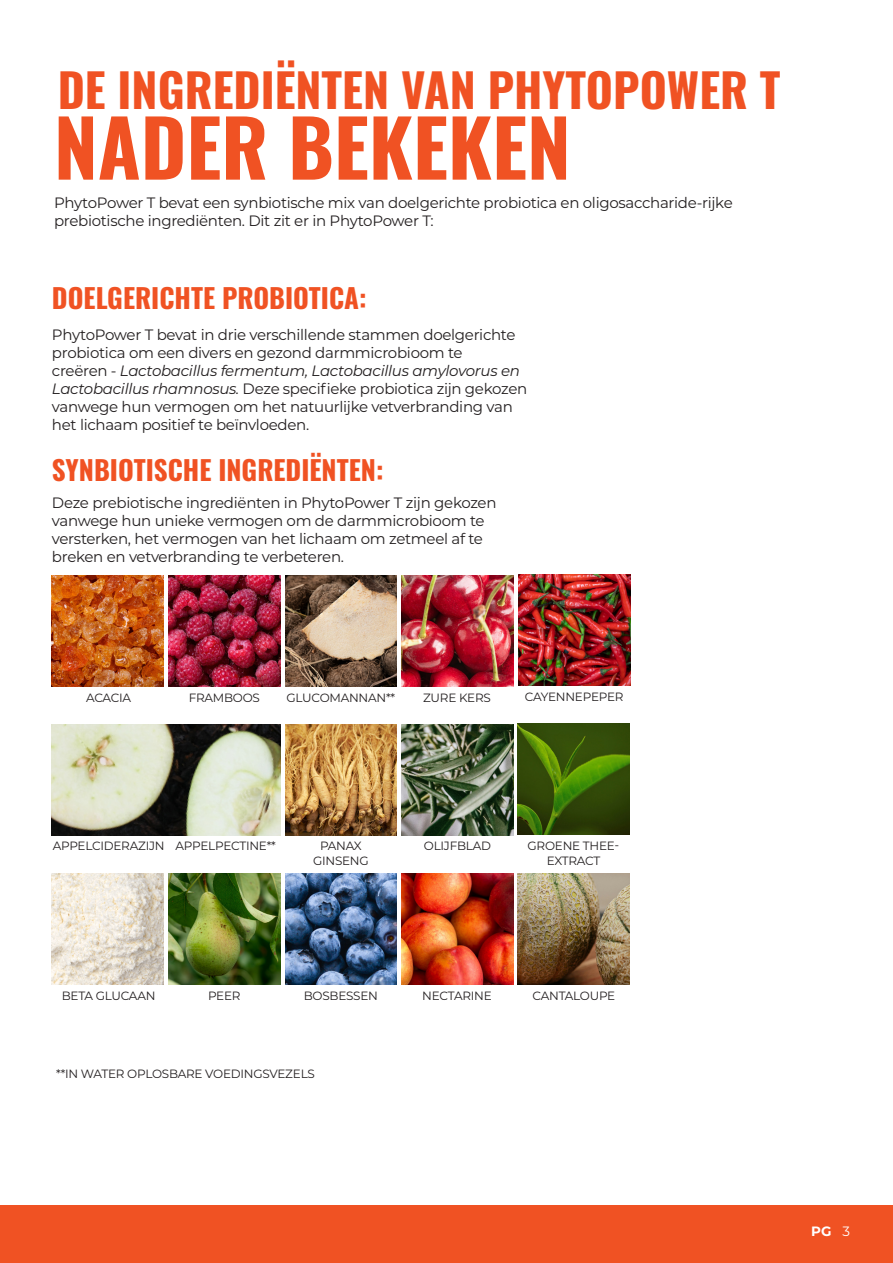
<style>
.page{position:relative;width:893px;height:1263px;background:#fff}
.page>*{position:absolute;margin:0;border:0;box-sizing:border-box;transform-origin:0 0}
.t1{font:700 78px "Oswald";color:#f05223}
.t2{font:700 46.5px "Oswald";color:#f05223}
.t3{font:700 27px "Oswald";color:#f05223}
.t4{font:15px/18px "Montserrat";letter-spacing:-.02em;color:#231f20}
.t5{font:100 13.5px "Montserrat";color:#fff}
.t6{font:12px/14.4px "Montserrat";letter-spacing:-.02em;color:#231f20;text-align:center}
.s1{font-style:italic}
.s2{font-weight:400}
</style>
<div class="page">
<div style="left:0;top:1205px;width:893px;height:58px;background:#f05223"></div>
<img style="left:52px;top:575px;width:112px;height:112px">
<img style="left:52px;top:724px;width:228px;height:112px">
<img style="left:52px;top:873px;width:112px;height:111px">
<img style="left:169px;top:575px;width:111px;height:112px">
<img style="left:169px;top:873px;width:111px;height:111px">
<img style="left:518px;top:873px;width:111px;height:111px">
<img style="left:285px;top:575px;width:112px;height:112px">
<img style="left:285px;top:724px;width:112px;height:112px">
<img style="left:285px;top:873px;width:112px;height:111px">
<img style="left:518px;top:574px;width:112px;height:112px">
<img style="left:402px;top:575px;width:111px;height:112px">
<img style="left:402px;top:724px;width:111px;height:112px">
<img style="left:402px;top:873px;width:111px;height:111px">
<img style="left:518px;top:723px;width:111px;height:112px">
<p class="t2" style="left:58px;top:49px;width:724px">DE INGREDIËNTEN VAN PHYTOPOWER T</p>
<p class="t1" style="left:54px;top:78px;width:518px">NADER BEKEKEN</p>
<p class="t4" style="left:54px;top:193px;width:680px">PhytoPower T bevat een synbiotische mix van doelgerichte probiotica en oligosaccharide-rijke prebiotische ingrediënten. Dit zit er in PhytoPower T:</p>
<p class="t3" style="left:52px;top:274px;width:316px">DOELGERICHTE PROBIOTICA:</p>
<p class="t4" style="left:52px;top:325px;width:477px">PhytoPower T bevat in drie verschillende stammen doelgerichte probiotica om een divers en gezond darmmicrobioom te<br>creëren - <span class="s1">Lactobacillus fermentum, Lactobacillus amylovorus en Lactobacillus rhamnosus.</span> Deze specifieke probiotica zijn gekozen vanwege hun vermogen om het natuurlijke vetverbranding van het lichaam positief te beïnvloeden.</p>
<p class="t3" style="left:52px;top:446px;width:333px">SYNBIOTISCHE INGREDIËNTEN:</p>
<p class="t4" style="left:52px;top:493px;width:446px">Deze prebiotische ingrediënten in PhytoPower T zijn gekozen vanwege hun unieke vermogen om de darmmicrobioom te versterken, het vermogen van het lichaam om zetmeel af te breken en vetverbranding te verbeteren.</p>
<p class="t6" style="left:86px;top:690px;width:47px">ACACIA</p>
<p class="t6" style="left:189px;top:690px;width:73px">FRAMBOOS</p>
<p class="t6" style="left:286px;top:690px;width:110px">GLUCOMANNAN**</p>
<p class="t6" style="left:423px;top:690px;width:69px">ZURE KERS</p>
<p class="t6" style="left:525px;top:689px;width:100px">CAYENNEPEPER</p>
<p class="t6" style="left:53px;top:838px;width:113px">APPELCIDERAZIJN</p>
<p class="t6" style="left:176px;top:838px;width:102px">APPELPECTINE**</p>
<p class="t6" style="left:320px;top:838px;width:43px">PANAX</p>
<p class="t6" style="left:313px;top:853px;width:57px">GINSENG</p>
<p class="t6" style="left:424px;top:838px;width:69px">OLIJFBLAD</p>
<p class="t6" style="left:528px;top:838px;width:93px">GROENE THEE-<br>EXTRACT</p>
<p class="t6" style="left:62px;top:988px;width:95px">BETA GLUCAAN</p>
<p class="t6" style="left:208px;top:988px;width:34px">PEER</p>
<p class="t6" style="left:304px;top:988px;width:76px">BOSBESSEN</p>
<p class="t6" style="left:533px;top:988px;width:84px">CANTALOUPE</p>
<p class="t6" style="left:422px;top:988px;width:71px">NECTARINE</p>
<p class="t6" style="left:56px;top:1066px;width:260px">**IN WATER OPLOSBARE VOEDINGSVEZELS</p>
<p class="t5" style="left:811px;top:1222px;width:40px">PG <span class="s2">3</span></p>
</div>
